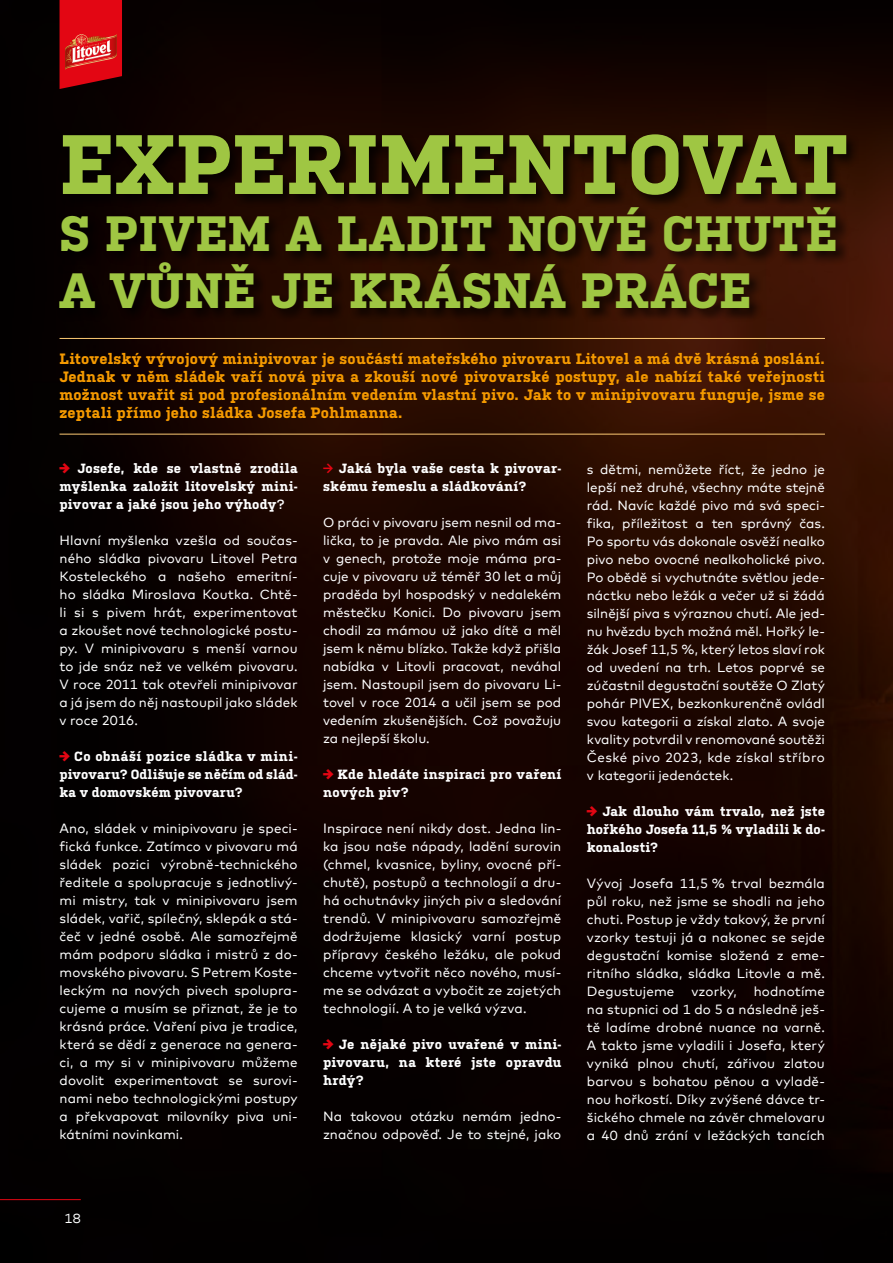
<style>
.page{position:relative;width:893px;height:1263px;background:#fff}
.page>*{position:absolute;margin:0;border:0;box-sizing:border-box;transform-origin:0 0}
.t1{font:700 84px "Kulturista";color:#9fc643}
.t2{font:700 49.5px/57px "Kulturista";letter-spacing:.015em;color:#9fc643}
.t3{font:700 15px/18px "Kulturista";letter-spacing:.025em;color:#f59a00;text-align:justify}
.t4{font:13.35px/18px "Mark Offc For MC";letter-spacing:.005em;color:#fff;text-align:justify}
.t5{font:700 13.35px/18px "Kulturista";letter-spacing:.02em;color:#fff;text-align:justify}
.t6{font:13.35px "Mark Offc For MC";color:#fff}
.s1{font-family:"Etelka Medium Pro";color:#e30613}
.s2{font-weight:600}
.s3{font-weight:600;color:#e30613}
</style>
<div class="page">
<img style="left:0;top:0;width:893px;height:1263px">
<hr style="left:0;top:1199px;width:81px;height:1px;background:#e30613">
<div style="left:58px;top:132px;width:801px;height:189px;background:#000;opacity:.75"></div>
<hr style="left:60px;top:434px;width:765px;height:1px;background:#fdca74">
<hr style="left:60px;top:338px;width:765px;height:1px;background:#fdca74">
<svg style="left:60px;top:0;width:62px;height:89px;background:#d01b21"></svg>
<p class="t1" style="left:60px;top:103px;width:790px">EXPERIMENTOVAT</p>
<p class="t2" style="left:60px;top:201px;width:780px">S PIVEM A LADIT NOVÉ CHUTĚ<br>A VŮNĚ JE KRÁSNÁ PRÁCE</p>
<p class="t3" style="left:60px;top:348px;width:767px">Litovelský vývojový minipivovar je součástí mateřského pivovaru Litovel a má dvě krásná poslání.<br>Jednak v něm sládek vaří nová piva a zkouší nové pivovarské postupy, ale nabízí také veřejnosti možnost uvařit si pod profesionálním vedením vlastní pivo. Jak to v minipivovaru funguje, jsme se zeptali přímo jeho sládka Josefa Pohlmanna.</p>
<p class="t5" style="left:60px;top:459px;width:240px"><span class="s1">→</span> Josefe, kde se vlastně zrodila myšlenka založit litovelský mini&shy;pivovar a jaké jsou jeho výhody<span class="s2">?</span></p>
<p class="t4" style="left:60px;top:531px;width:240px">Hlavní myšlenka vzešla od součas&shy;ného sládka pivovaru Litovel Petra Kosteleckého a našeho emeritní&shy;ho sládka Miroslava Koutka. Chtě&shy;li si s pivem hrát, experimentovat a zkoušet nové technologické postu&shy;py. V minipivovaru s menší varnou to jde snáz než ve velkém pivovaru.<br>V roce 2011 tak otevřeli minipivovar a já jsem do něj nastoupil jako sládek v roce 2016.</p>
<p class="t5" style="left:60px;top:747px;width:240px"><span class="s1">→</span> Co obnáší pozice sládka v mini&shy;pivovaru? Odlišuje se něčím od slád&shy;ka v domovském pivovaru?</p>
<p class="t4" style="left:60px;top:819px;width:240px">Ano, sládek v minipivovaru je speci&shy;fická funkce. Zatímco v pivovaru má sládek pozici výrobně-technického ředitele a spolupracuje s jednotlivý&shy;mi mistry, tak v minipivovaru jsem sládek, vařič, spílečný, sklepák a stá&shy;čeč v jedné osobě. Ale samozřejmě mám podporu sládka i mistrů z do&shy;movského pivovaru. S Petrem Koste&shy;leckým na nových pivech spolupra&shy;cujeme a musím se přiznat, že je to krásná práce. Vaření piva je tradice, která se dědí z generace na genera&shy;ci, a my si v minipivovaru můžeme dovolit experimentovat se surovi&shy;nami nebo technologickými postupy a překvapovat milovníky piva uni&shy;kátními novinkami.</p>
<p class="t5" style="left:323px;top:459px;width:240px"><span class="s3">→</span> Jaká byla vaše cesta k pivovar&shy;skému řemeslu a sládkování?</p>
<p class="t4" style="left:323px;top:513px;width:240px">O práci v pivovaru jsem nesnil od ma&shy;lička, to je pravda. Ale pivo mám asi v genech, protože moje máma pra&shy;cuje v pivovaru už téměř 30 let a můj praděda byl hospodský v nedalekém městečku Konici. Do pivovaru jsem chodil za mámou už jako dítě a měl jsem k němu blízko. Takže když přišla nabídka v Litovli pracovat, neváhal jsem. Nastoupil jsem do pivovaru Li&shy;tovel v roce 2014 a učil jsem se pod vedením zkušenějších. Což považuju za nejlepší školu.</p>
<p class="t5" style="left:323px;top:765px;width:240px"><span class="s1">→</span> Kde hledáte inspiraci pro vaření nových piv?</p>
<p class="t4" style="left:323px;top:819px;width:240px">Inspirace není nikdy dost. Jedna lin&shy;ka jsou naše nápady, ladění surovin (chmel, kvasnice, byliny, ovocné pří&shy;chutě), postupů a technologií a dru&shy;há ochutnávky jiných piv a sledování trendů. V minipivovaru samozřejmě dodržujeme klasický varní postup přípravy českého ležáku, ale pokud chceme vytvořit něco nového, musí&shy;me se odvázat a vybočit ze zajetých technologií. A to je velká výzva.</p>
<p class="t5" style="left:323px;top:1035px;width:240px"><span class="s1">→</span> Je nějaké pivo uvařené v mini&shy;pivovaru, na které jste opravdu hrdý?</p>
<p class="t4" style="left:323px;top:1107px;width:240px">Na takovou otázku nemám jedno&shy;značnou odpověď. Je to stejné, jako</p>
<p class="t4" style="left:587px;top:459px;width:240px">s dětmi, nemůžete říct, že jedno je lepší než druhé, všechny máte stejně rád. Navíc každé pivo má svá speci&shy;fika, příležitost a ten správný čas.<br>Po sportu vás dokonale osvěží nealko pivo nebo ovocné nealkoholické pivo.<br>Po obědě si vychutnáte světlou jede&shy;náctku nebo ležák a večer už si žádá silnější piva s výraznou chutí. Ale jed&shy;nu hvězdu bych možná měl. Hořký le&shy;žák Josef 11,5 %, který letos slaví rok od uvedení na trh. Letos poprvé se zúčastnil degustační soutěže O Zlatý pohár PIVEX, bezkonkurenčně ovládl svou kategorii a získal zlato. A svoje kvality potvrdil v renomované soutěži České pivo 2023, kde získal stříbro v kategorii jedenáctek.</p>
<p class="t5" style="left:587px;top:801px;width:240px"><span class="s1">→</span> Jak dlouho vám trvalo, než jste hořkého Josefa 11,5 % vyladili k do&shy;konalosti?</p>
<p class="t4" style="left:587px;top:873px;width:240px">Vývoj Josefa 11,5 % trval bezmála půl roku, než jsme se shodli na jeho chuti. Postup je vždy takový, že první vzorky testuji já a nakonec se sejde degustační komise složená z eme&shy;ritního sládka, sládka Litovle a mě.<br>Degustujeme</p>
<p class="t4" style="left:587px;top:981px;width:240px;text-indent:167px">hodnotíme na stupnici od 1 do 5 a následně ješ&shy;tě ladíme drobné nuance na varně.<br>A takto jsme vyladili i Josefa, který vyniká plnou chutí, zářivou zlatou barvou s bohatou pěnou a vyladě&shy;nou hořkostí. Díky zvýšené dávce tr&shy;šického chmele na závěr chmelovaru a 40 dnů zrání v ležáckých tancích</p>
<p class="t4" style="left:691px;top:981px;width:47px">vzorky,</p>
<p class="t6" style="left:65px;top:1208px;width:18px">18</p>
</div>
